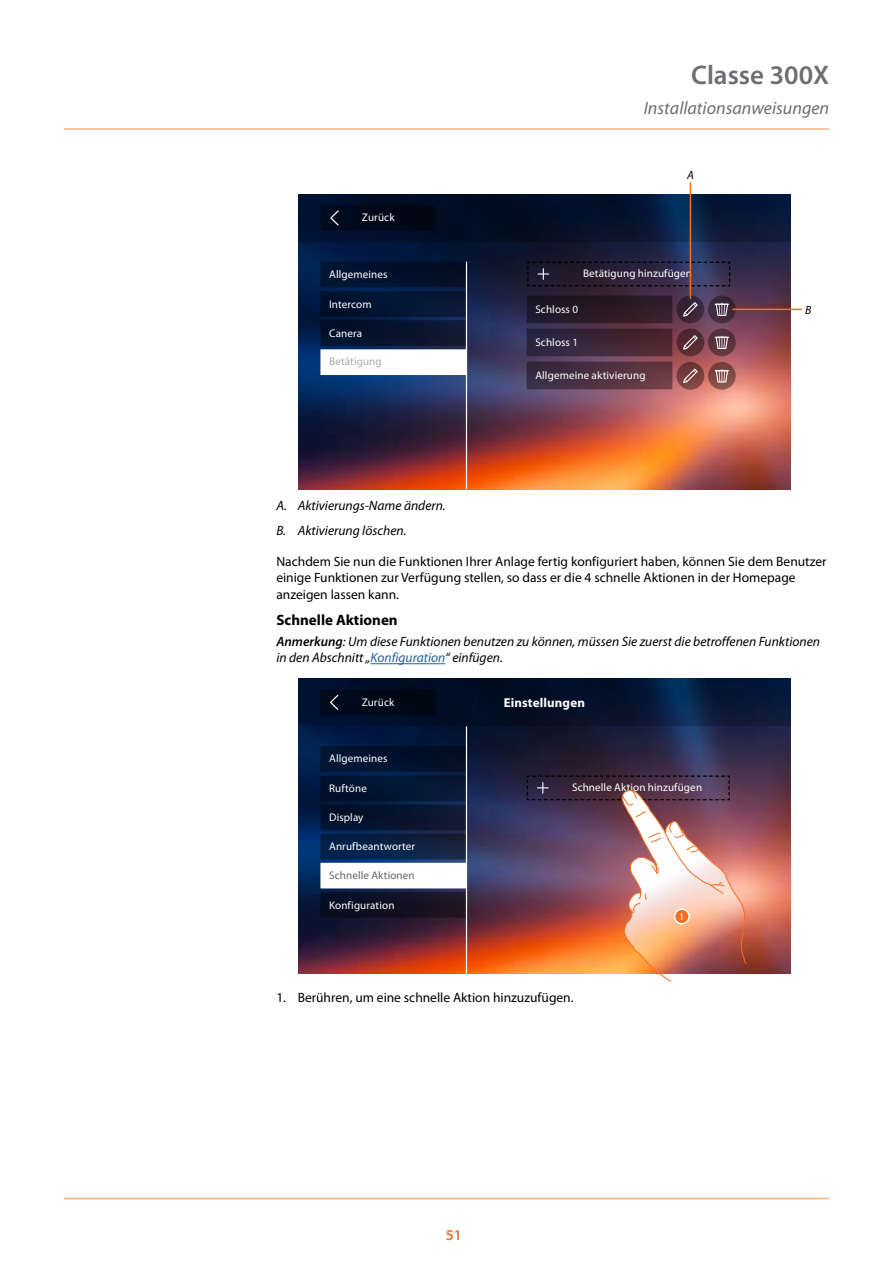
<style>
.page{position:relative;width:893px;height:1263px;background:#fff}
.page>*{position:absolute;margin:0;border:0;box-sizing:border-box;transform-origin:0 0}
.t1{font:600 27px "Myriad Pro";color:#6d6e71}
.t2{font:italic 18px "Myriad Pro";color:#6d6e71}
.t3{font:700 15px "Myriad Pro";color:#000}
.t4{font:600 15px "Myriad Pro";color:#f36f21}
.t5{font:13.5px/16.2px "Myriad Pro";color:#000}
.t6{font:italic 13.5px/24.8px "Myriad Pro";color:#000}
.t7{font:700 12.9px "Myriad Pro";letter-spacing:.01em;color:#fff}
.t8{font:italic 12px "Myriad Pro";color:#000}
.t9{font:11.1px "Myriad Pro";letter-spacing:.01em;color:#fff}
.t10{font:11.1px "Myriad Pro";letter-spacing:.015em;color:#646464}
.t11{font:11.1px "Myriad Pro";letter-spacing:.01em;color:#aaa}
.t12{font:10.05px "Myriad Pro";color:#fff}
.s1{font-weight:600}
.s2{color:#215e9e}
</style>
<div class="page">
<hr style="left:64px;top:128px;width:765px;height:2px;background:#fab383">
<hr style="left:64px;top:1198px;width:765px;height:1px;background:#fab383">
<img style="left:298px;top:242px;width:492px;height:247px">
<svg style="left:298px;top:194px;width:492px;height:48px;background:#041430"></svg>
<svg style="left:527px;top:329px;width:145px;height:27px;background:#3b2637"></svg>
<svg style="left:527px;top:295px;width:145px;height:28px;background:#291927"></svg>
<svg style="left:527px;top:362px;width:145px;height:27px;background:#4e3241"></svg>
<svg style="left:320px;top:262px;width:146px;height:113px"></svg>
<hr style="left:466px;top:262px;width:1px;height:227px;background:#fff">
<svg style="left:527px;top:261px;width:204px;height:26px;background:#2b243e"></svg>
<div style="left:321px;top:205px;width:115px;height:26px;background:#000919"></div>
<div style="left:708px;top:295px;width:28px;height:28px;background:#3d2a3c;border-radius:50%"></div>
<svg style="left:715px;top:303px;width:14px;height:13px"></svg>
<div style="left:677px;top:295px;width:27px;height:28px;background:#382536;border-radius:50%"></div>
<svg style="left:683px;top:302px;width:15px;height:15px"></svg>
<svg style="left:708px;top:329px;width:28px;height:27px"></svg>
<svg style="left:715px;top:336px;width:14px;height:13px"></svg>
<div style="left:677px;top:329px;width:27px;height:27px;background:#542b32;border-radius:50%"></div>
<svg style="left:683px;top:335px;width:15px;height:15px"></svg>
<svg style="left:708px;top:362px;width:28px;height:28px"></svg>
<svg style="left:715px;top:369px;width:14px;height:13px"></svg>
<svg style="left:677px;top:362px;width:27px;height:28px"></svg>
<svg style="left:683px;top:369px;width:15px;height:14px"></svg>
<hr style="left:732px;top:309px;width:70px;height:1px;background:#f36f21">
<hr style="left:690px;top:182px;width:1px;height:117px;background:#f36f21">
<img style="left:298px;top:726px;width:492px;height:247px">
<svg style="left:298px;top:678px;width:492px;height:48px;background:#041430"></svg>
<hr style="left:466px;top:726px;width:1px;height:247px;background:#fff">
<hr style="left:371px;top:663px;width:74px;height:1px;background:#215e9e">
<img style="left:526px;top:775px;width:221px;height:207px">
<div style="left:320px;top:689px;width:115px;height:26px;background:#00091a"></div>
<div style="left:311px;top:865px;width:14px;height:14px;background:#012e65;border-radius:50%"></div>
<div style="left:311px;top:864px;width:15px;height:15px;border:1px solid #b3b3b3;border-radius:50%"></div>
<div style="left:312px;top:858px;width:7px;height:7px;border:1px solid #b3b3b3;border-radius:3px"></div>
<div style="left:307px;top:863px;width:8px;height:8px;background:#00336f;border-radius:2px"></div>
<div style="left:307px;top:863px;width:8px;height:9px;border:1px solid #b3b3b3;border-radius:2px"></div>
<svg style="left:313px;top:746px;width:153px;height:171px;background:#2a3954"></svg>
<div style="left:68px;top:864px;width:14px;height:15px;border:1px solid #b3b3b3;border-radius:50%"></div>
<div style="left:69px;top:858px;width:7px;height:7px;border:1px solid #b3b3b3;border-radius:3px"></div>
<div style="left:64px;top:863px;width:8px;height:8px;background:#fff;border-radius:2px"></div>
<div style="left:64px;top:863px;width:8px;height:9px;border:1px solid #b3b3b3;border-radius:2px"></div>
<h1 class="t1" style="left:691px;top:58px;width:139px">Classe 300X</h1>
<h2 class="t2" style="left:644px;top:97px;width:187px">Installationsanweisungen</h2>
<p class="t9" style="left:362px;top:211px;width:34px">Zurück</p>
<p class="t8" style="left:687px;top:168px;width:8px">A</p>
<p class="t9" style="left:329px;top:267px;width:60px">Allgemeines</p>
<p class="t9" style="left:583px;top:266px;width:111px">Betätigung hinzufügen</p>
<p class="t9" style="left:329px;top:297px;width:44px">Intercom</p>
<p class="t9" style="left:329px;top:326px;width:35px">Canera</p>
<p class="t11" style="left:329px;top:355px;width:54px">Betätigung</p>
<p class="t6" style="left:276px;top:493px;width:171px">A. Aktivierungs-Name ändern.<br>B. Aktivierung löschen.</p>
<p class="t9" style="left:535px;top:302px;width:44px">Schloss 0</p>
<p class="t9" style="left:535px;top:335px;width:44px">Schloss 1</p>
<p class="t9" style="left:535px;top:368px;width:112px">Allgemeine aktivierung</p>
<p class="t8" style="left:805px;top:302px;width:8px">B</p>
<p class="t5" style="left:276px;top:553px;width:552px">Nachdem Sie nun die Funktionen Ihrer Anlage fertig konfiguriert haben, können Sie dem Benutzer einige Funktionen zur Verfügung stellen, so dass er die 4 schnelle Aktionen in der Homepage anzeigen lassen kann.</p>
<p class="t3" style="left:276px;top:611px;width:123px">Schnelle Aktionen</p>
<p class="t6" style="left:276px;top:633px;width:545px;line-height:16.2px"><span class="s1">Anmerkung</span>: Um diese Funktionen benutzen zu können, müssen Sie zuerst die betroffenen Funktionen in den Abschnitt „<span class="s2">Konfiguration</span>“ einfügen.</p>
<p class="t9" style="left:362px;top:695px;width:34px">Zurück</p>
<p class="t7" style="left:504px;top:694px;width:83px">Einstellungen</p>
<p class="t9" style="left:329px;top:752px;width:60px">Allgemeines</p>
<p class="t9" style="left:329px;top:781px;width:39px">Ruftöne</p>
<p class="t9" style="left:329px;top:810px;width:36px">Display</p>
<p class="t9" style="left:329px;top:839px;width:88px">Anrufbeantworter</p>
<p class="t10" style="left:329px;top:868px;width:87px">Schnelle Aktionen</p>
<p class="t9" style="left:329px;top:898px;width:67px">Konfiguration</p>
<p class="t9" style="left:572px;top:780px;width:132px">Schnelle Aktion hinzufügen</p>
<p class="t12" style="left:679px;top:911px;width:7px">1</p>
<p class="t5" style="left:276px;top:989px;width:299px">1. Berühren, um eine schnelle Aktion hinzuzufügen.</p>
<p class="t4" style="left:446px;top:1225px;width:18px">51</p>
</div>
